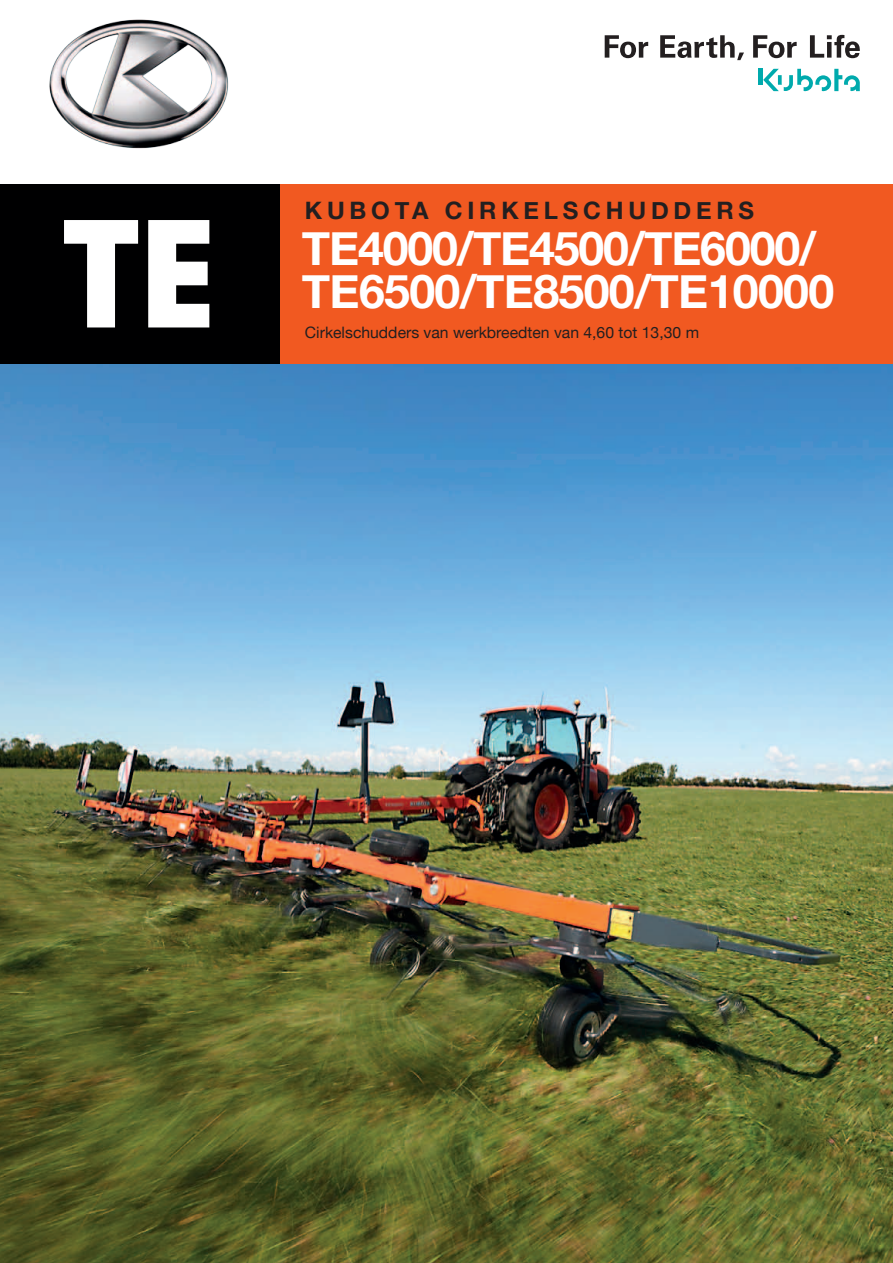
<style>
.page{position:relative;width:893px;height:1263px;background:#fff}
.page>*{position:absolute;margin:0;border:0;box-sizing:border-box;transform-origin:0 0}
.t1{font:700 142.5px "Futura";color:#fff}
.t2{font:700 46.5px/43.5px "Helvetica Neue";letter-spacing:-.015em;color:#fff}
.t3{font:700 24px "Helvetica Neue";letter-spacing:.2em;color:#231f20}
.t4{font:15.75px "Helvetica Neue";color:#231f20}
</style>
<div class="page">
<img style="left:0;top:364px;width:893px;height:899px">
<div style="left:0;top:184px;width:281px;height:180px;background:#000001"></div>
<div style="left:281px;top:184px;width:612px;height:180px;background:#f15921"></div>
<img style="left:49px;top:19px;width:180px;height:130px">
<hr style="left:758px;top:69px;width:4px;height:16px;background:#00aaad">
<svg style="left:763px;top:69px;width:97px;height:22px"></svg>
<svg style="left:753px;top:35px;width:44px;height:23px"></svg>
<svg style="left:605px;top:35px;width:43px;height:23px"></svg>
<svg style="left:660px;top:35px;width:84px;height:25px"></svg>
<svg style="left:810px;top:35px;width:50px;height:23px"></svg>
<h3 class="t3" style="left:305px;top:195px;width:451px">KUBOTA CIRKE LSC HUDDERS</h3>
<h1 class="t1" style="left:63px;top:175px;width:156px">TE</h1>
<h2 class="t2" style="left:302px;top:225px;width:534px">TE4000/TE4500/TE6000/<br>TE6500/TE8500/TE10000</h2>
<p class="t4" style="left:305px;top:323px;width:396px">Cirkelschudders van werkbreedten van 4,60 tot 13,30 m</p>
</div>
